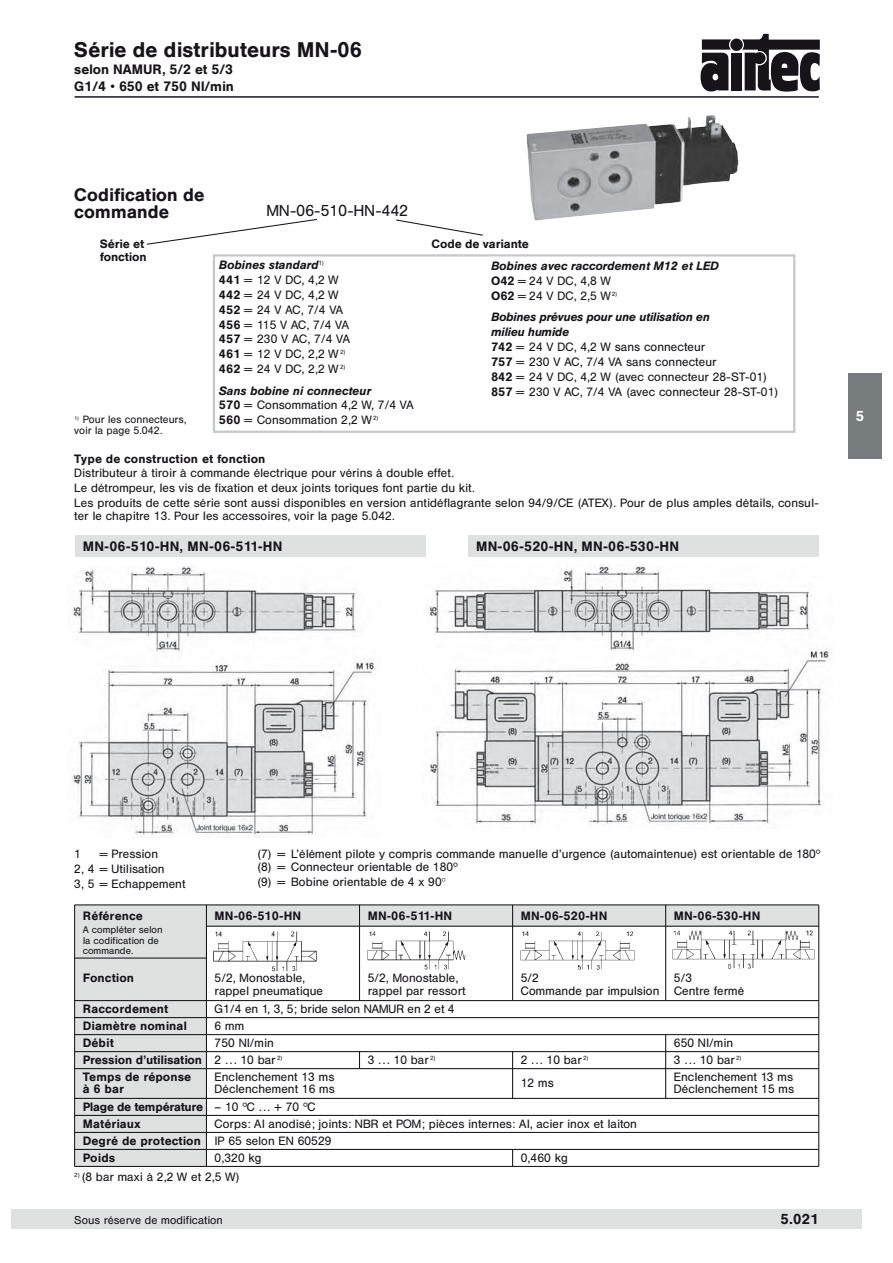
<style>
.page{position:relative;width:893px;height:1263px;background:#fff}
.page>*{position:absolute;margin:0;border:0;box-sizing:border-box;transform-origin:0 0}
.t1{font:21px "Hel Med";letter-spacing:.025em;color:#171419}
.t2{font:18px/17px "Hel Med";letter-spacing:.025em;color:#171419}
.t3{font:15.75px "Hel Reg";letter-spacing:.035em;color:#171419}
.t4{font:14.25px "Hel Med";color:#171419}
.t5{font:14.25px "Hel Med";color:#fff}
.t6{font:13.5px/17px "Hel Med";letter-spacing:.025em;color:#171419}
.t7{font:12px/14.9px "Hel Reg";letter-spacing:.035em;color:#171419}
.t8{font:12px/17px "Hel Med";letter-spacing:.04em;color:#171419}
.t9{font:12px "Hel Med Ita";letter-spacing:.04em;color:#171419}
.t10{font:12px/14.9px "Hel Med Ita";letter-spacing:.02em;color:#171419}
.t11{font:12px/17px "Hel Med";letter-spacing:.01em;color:#171419}
.t12{font:11.25px "Hel Reg";letter-spacing:.035em;color:#171419}
.t13{font:10.5px/10.6px "Hel Reg";letter-spacing:.035em;color:#171419}
.t14{font:9.75px/10.6px "Hel Reg";letter-spacing:.035em;color:#171419}
.s1{font-family:"Hel Med"}
.s2{font-family:"Spe Num Mat"}
.s3{font-family:"Hel Reg"}
</style>
<div class="page">
<div style="left:206px;top:905px;width:613px;height:21px;background:#dfe1e1"></div>
<div style="left:75px;top:905px;width:131px;height:261px;background:#dfe1e1"></div>
<img style="left:367px;top:931px;width:99px;height:39px">
<div style="left:848px;top:373px;width:34px;height:85px;background:#767b7e"></div>
<div style="left:730px;top:39px;width:13px;height:12px;background:#171419;border-radius:50%"></div>
<div style="left:731px;top:53px;width:11px;height:37px;background:#171419"></div>
<svg style="left:700px;top:39px;width:31px;height:53px"></svg>
<svg style="left:742px;top:34px;width:78px;height:58px"></svg>
<img style="left:213px;top:931px;width:104px;height:41px">
<img style="left:520px;top:931px;width:115px;height:39px">
<img style="left:672px;top:930px;width:143px;height:39px">
<hr style="left:75px;top:904px;width:744px;height:1px;background:#171419">
<hr style="left:206px;top:926px;width:613px;height:1px;background:#171419">
<hr style="left:75px;top:1000px;width:744px;height:1px;background:#171419">
<hr style="left:75px;top:1017px;width:744px;height:1px;background:#171419">
<hr style="left:75px;top:1034px;width:744px;height:1px;background:#171419">
<hr style="left:75px;top:1051px;width:744px;height:1px;background:#171419">
<hr style="left:75px;top:1068px;width:744px;height:1px;background:#171419">
<hr style="left:75px;top:1098px;width:744px;height:1px;background:#171419">
<hr style="left:75px;top:1115px;width:744px;height:1px;background:#171419">
<hr style="left:75px;top:1132px;width:744px;height:1px;background:#171419">
<hr style="left:75px;top:1149px;width:744px;height:1px;background:#171419">
<hr style="left:75px;top:1166px;width:744px;height:1px;background:#171419">
<hr style="left:74px;top:905px;width:1px;height:261px;background:#171419">
<hr style="left:206px;top:905px;width:1px;height:261px;background:#171419">
<hr style="left:818px;top:905px;width:1px;height:261px;background:#171419">
<hr style="left:359px;top:905px;width:1px;height:95px;background:#171419">
<hr style="left:512px;top:905px;width:1px;height:95px;background:#171419">
<hr style="left:665px;top:905px;width:1px;height:95px;background:#171419">
<hr style="left:665px;top:1034px;width:1px;height:64px;background:#171419">
<hr style="left:512px;top:1051px;width:1px;height:47px;background:#171419">
<svg style="left:512px;top:1150px;width:1px;height:16px"></svg>
<div style="left:11px;top:1209px;width:850px;height:19px;background:#dfe1e1"></div>
<svg style="left:359px;top:1051px;width:1px;height:17px"></svg>
<hr style="left:75px;top:957px;width:131px;height:1px;background:#171419">
<div style="left:468px;top:535px;width:351px;height:21px;background:#dfe1e1"></div>
<div style="left:75px;top:535px;width:350px;height:21px;background:#dfe1e1"></div>
<div style="left:213px;top:254px;width:582px;height:179px;border:2px solid #c6c9cb"></div>
<svg style="left:396px;top:219px;width:87px;height:17px"></svg>
<svg style="left:146px;top:219px;width:171px;height:26px"></svg>
<img style="left:526px;top:115px;width:212px;height:106px">
<hr style="left:75px;top:96px;width:744px;height:2px;background:#171419">
<img style="left:72px;top:567px;width:302px;height:270px">
<img style="left:428px;top:565px;width:406px;height:260px">
<h1 class="t1" style="left:75px;top:37px;width:289px">Série de distributeurs MN-06</h1>
<p class="t6" style="left:75px;top:61px;width:161px">selon NAMUR, 5/2 et 5/3<br>G1/4 • 650 et 750 Nl/min</p>
<h2 class="t2" style="left:75px;top:186px;width:131px">Codification de commande</h2>
<h3 class="t3" style="left:267px;top:202px;width:143px">MN-06-510-HN-442</h3>
<p class="t8" style="left:100px;top:237px;width:48px;line-height:12.8px">Série et fonction</p>
<p class="t8" style="left:432px;top:235px;width:98px">Code de variante</p>
<p class="t9" style="left:219px;top:258px;width:106px">Bobines standard<sup>1)</sup></p>
<p class="t7" style="left:219px;top:272px;width:132px"><span class="s1">441</span> = 12 V DC, 4,2 W<br><span class="s1">442</span> = 24 V DC, 4,2 W<br><span class="s1">452</span> = 24 V AC, 7/4 VA<br><span class="s1">456</span> = 115 V AC, 7/4 VA<br><span class="s1">457</span> = 230 V AC, 7/4 VA<br><span class="s1">461</span> = 12 V DC, 2,2 W <sup>2)<br></sup><span class="s1">462</span> = 24 V DC, 2,2 W <sup>2)</sup></p>
<p class="t9" style="left:219px;top:383px;width:153px">Sans bobine ni connecteur</p>
<p class="t7" style="left:219px;top:398px;width:196px"><span class="s1">570</span> = Consommation 4,2 W, 7/4 VA<br><span class="s1">560</span> = Consommation 2,2 W <sup>2)</sup></p>
<p class="t9" style="left:491px;top:259px;width:229px">Bobines avec raccordement M12 et LED</p>
<p class="t7" style="left:491px;top:273px;width:127px"><span class="s1">O42</span> = 24 V DC, 4,8 W<br><span class="s1">O62</span> = 24 V DC, 2,5 W<sup>2)</sup></p>
<p class="t10" style="left:491px;top:309px;width:220px">Bobines prévues pour une utilisation en milieu humide</p>
<p class="t7" style="left:491px;top:339px;width:289px"><span class="s1">742</span> = 24 V DC, 4,2 W sans connecteur<br><span class="s1">757</span> = 230 V AC, 7/4 VA sans connecteur<br><span class="s1">842</span> = 24 V DC, 4,2 W (avec connecteur 28-ST-01)<br><span class="s1">857</span> = 230 V AC, 7/4 VA (avec connecteur 28-ST-01)</p>
<p class="t13" style="left:75px;top:414px;width:113px"><sup>1)</sup> Pour les connecteurs, voir la page 5.042.</p>
<p class="t8" style="left:75px;top:450px;width:192px">Type de construction et fonction</p>
<p class="t7" style="left:75px;top:466px;width:746px">Distributeur à tiroir à commande électrique pour vérins à double effet.<br>Le détrompeur, les vis de fixation et deux joints toriques font partie du kit.<br>Les produits de cette série sont aussi disponibles en version antidéflagrante selon 94/9/CE (ATEX). Pour de plus amples détails, consul-</p>
<p class="t7" style="left:75px;top:508px;width:322px">ter le chapitre 13. Pour les accessoires, voir la page 5.042.</p>
<p class="t6" style="left:83px;top:537px;width:201px">MN-06-510-HN, MN-06-511-HN</p>
<p class="t6" style="left:476px;top:537px;width:204px">MN-06-520-HN, MN-06-530-HN</p>
<p class="t5" style="left:856px;top:407px;width:10px">5</p>
<p class="t7" style="left:75px;top:846px;width:8px">1</p>
<p class="t7" style="left:75px;top:846px;width:112px;text-indent:26px">= Pression<br>2, 4 = Utilisation<br>3, 5 = Echappement</p>
<p class="t7" style="left:257px;top:847px;width:564px;line-height:12.8px">(7) = L’élément pilote y compris commande manuelle d’urgence (automaintenue) est orientable de 180<span class="s2">h </span>(8) = Connecteur orientable de 180<span class="s2">h</span></p>
<p class="t7" style="left:257px;top:874px;width:190px">(9) = Bobine orientable de 4 x 90°</p>
<p class="t8" style="left:83px;top:907px;width:61px">Référence</p>
<p class="t8" style="left:215px;top:907px;width:88px">MN-06-510-HN</p>
<p class="t8" style="left:368px;top:907px;width:86px">MN-06-511-HN</p>
<p class="t8" style="left:521px;top:907px;width:88px">MN-06-520-HN</p>
<p class="t8" style="left:674px;top:907px;width:88px">MN-06-530-HN</p>
<p class="t14" style="left:83px;top:924px;width:81px">A compléter selon la codification de commande.</p>
<p class="t8" style="left:83px;top:969px;width:53px">Fonction</p>
<p class="t7" style="left:215px;top:970px;width:92px">5/2, Monostable,</p>
<p class="t7" style="left:368px;top:970px;width:92px">5/2, Monostable,</p>
<p class="t7" style="left:521px;top:970px;width:19px">5/2</p>
<p class="t7" style="left:674px;top:970px;width:19px">5/3</p>
<p class="t7" style="left:215px;top:983px;width:109px">rappel pneumatique</p>
<p class="t7" style="left:368px;top:983px;width:99px">rappel par ressort</p>
<p class="t7" style="left:521px;top:983px;width:140px">Commande par impulsion</p>
<p class="t7" style="left:674px;top:983px;width:71px">Centre fermé</p>
<p class="t8" style="left:83px;top:1000px;width:87px">Raccordement</p>
<p class="t7" style="left:215px;top:1001px;width:241px">G1/4 en 1, 3, 5; bride selon NAMUR en 2 et 4</p>
<p class="t8" style="left:83px;top:1017px;width:105px">Diamètre nominal</p>
<p class="t7" style="left:215px;top:1018px;width:31px">6 mm</p>
<p class="t8" style="left:83px;top:1034px;width:32px">Débit</p>
<p class="t7" style="left:215px;top:1035px;width:60px">750 Nl/min</p>
<p class="t7" style="left:674px;top:1035px;width:60px">650 Nl/min</p>
<p class="t8" style="left:83px;top:1051px;width:201px">Pression d’utilisation <span class="s3">2 ... 10 bar</span> <sup>2)</sup></p>
<p class="t7" style="left:368px;top:1052px;width:69px">3 ... 10 bar <sup>2)</sup></p>
<p class="t7" style="left:521px;top:1052px;width:69px">2 ... 10 bar <sup>2)</sup></p>
<p class="t7" style="left:674px;top:1052px;width:69px">3 ... 10 bar <sup>2)</sup></p>
<p class="t8" style="left:83px;top:1068px;width:110px">Temps de réponse</p>
<p class="t7" style="left:215px;top:1069px;width:121px">Enclenchement 13 ms</p>
<p class="t7" style="left:674px;top:1069px;width:120px">Enclenchement 13 ms</p>
<p class="t7" style="left:521px;top:1075px;width:34px">12 ms</p>
<p class="t8" style="left:83px;top:1081px;width:42px">à 6 bar</p>
<p class="t7" style="left:215px;top:1082px;width:121px">Déclenchement 16 ms</p>
<p class="t7" style="left:674px;top:1082px;width:121px">Déclenchement 15 ms</p>
<p class="t11" style="left:83px;top:1098px;width:234px">Plage de température <span class="s3">– 10</span> <span class="s2">h</span><span class="s3">C ... + 70</span> <span class="s2">h</span><span class="s3">C<br></span>Matériaux</p>
<p class="t7" style="left:215px;top:1116px;width:424px">Corps: Al anodisé; joints: NBR et POM; pièces internes: Al, acier inox et laiton</p>
<p class="t8" style="left:83px;top:1132px;width:250px">Degré de protection <span class="s3">IP 65 selon EN 60529<br></span>Poids</p>
<p class="t7" style="left:215px;top:1150px;width:48px">0,320 kg</p>
<p class="t7" style="left:521px;top:1150px;width:48px">0,460 kg</p>
<p class="t7" style="left:75px;top:1170px;width:166px"><sup>2)</sup> (8 bar maxi à 2,2 W et 2,5 W)</p>
<p class="t12" style="left:75px;top:1214px;width:150px">Sous réserve de modification</p>
<p class="t4" style="left:781px;top:1210px;width:39px">5.021</p>
</div>
